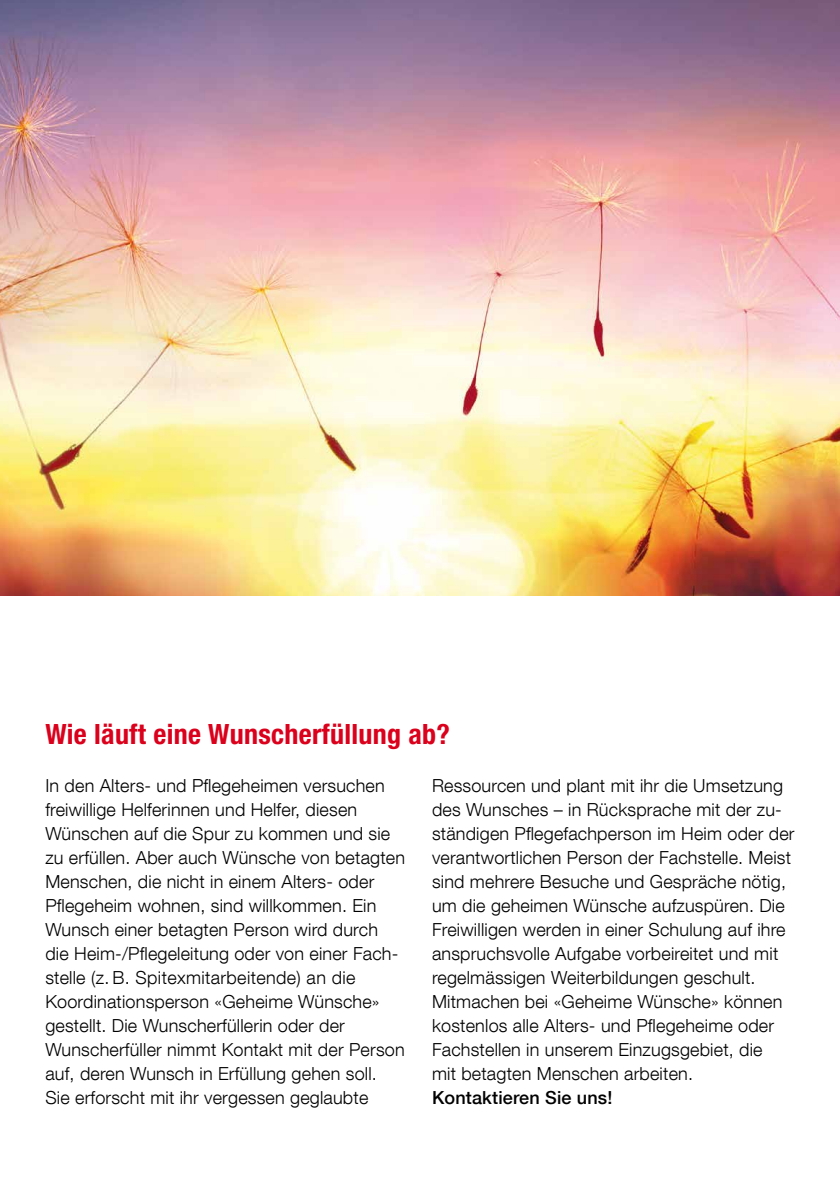
<style>
.page{position:relative;width:840px;height:1191px;background:#fff}
.page>*{position:absolute;margin:0;border:0;box-sizing:border-box;transform-origin:0 0}
.t1{font:700 condensed 28px "Helvetica Neue";letter-spacing:.01em;color:#db001b}
.t2{font:300 18px/24px "Helvetica Neue LT Com";letter-spacing:.01em;color:#000}
.t3{font:500 18px "Helvetica Neue LT Com";letter-spacing:.01em;color:#000}
</style>
<div class="page">
<img style="left:0;top:0;width:839px;height:595px">
<h1 class="t1" style="left:45px;top:717px;width:406px">Wie läuft eine Wunscherfüllung ab?</h1>
<p class="t2" style="left:45px;top:773px;width:361px">In den Alters- und Pflegeheimen versuchen freiwillige Helferinnen und Helfer, diesen Wünschen auf die Spur zu kommen und sie zu erfüllen. Aber auch Wünsche von betagten Menschen, die nicht in einem Alters- oder Pflegeheim wohnen, sind willkommen. Ein Wunsch einer betagten Person wird durch die Heim-/Pflegeleitung oder von einer Fach&shy;stelle (z.B. Spitexmitarbeitende) an die Koordinationsperson «Geheime Wünsche» gestellt. Die Wunscherfüllerin oder der Wunscherfüller nimmt Kontakt mit der Person auf, deren Wunsch in Erfüllung gehen soll.<br>Sie erforscht mit ihr vergessen geglaubte</p>
<p class="t2" style="left:432px;top:773px;width:364px">Ressourcen und plant mit ihr die Umsetzung des Wunsches – in Rücksprache mit der zu&shy;ständigen Pflegefachperson im Heim oder der verantwortlichen Person der Fachstelle. Meist sind mehrere Besuche und Gespräche nötig, um die geheimen Wünsche aufzuspüren. Die Freiwilligen werden in einer Schulung auf ihre anspruchsvolle Aufgabe vorbeireitet und mit regelmässigen Weiterbildungen geschult.<br>Mitmachen bei «Geheime Wünsche» können kostenlos alle Alters- und Pflegeheime oder Fachstellen in unserem Einzugsgebiet, die<br>mit betagten Menschen arbeiten.</p>
<p class="t3" style="left:432px;top:1087px;width:182px">Kontaktieren Sie uns!</p>
</div>
